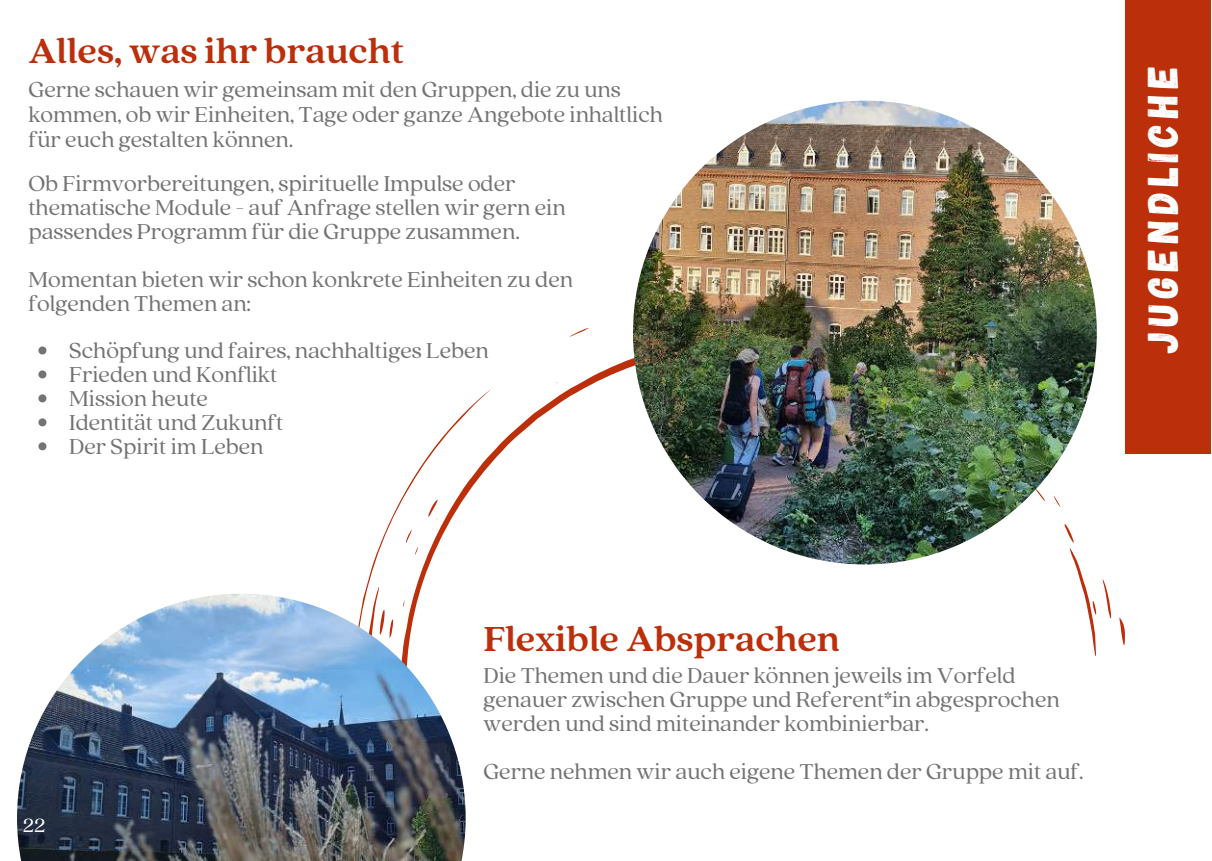
<style>
.page{position:relative;width:1212px;height:861px;background:#fff}
.page>*{position:absolute;margin:0;border:0;box-sizing:border-box;transform-origin:0 0}
.t1{font:43px "Gagalin";letter-spacing:.12em;color:#fff}
.t2{font:700 38.6px "Quincy CF";color:#bb2f0b}
.t3{font:24px/24px "Quincy CF";color:#737373}
.t4{font:21px "Quincy CF";color:#fff}
</style>
<div class="page">
<div style="left:1125px;top:0;width:86px;height:453px;background:#bb2f0b"></div>
<svg style="left:1103px;top:579px;width:8px;height:40px"></svg>
<svg style="left:1119px;top:617px;width:6px;height:29px"></svg>
<svg style="left:1064px;top:524px;width:32px;height:132px"></svg>
<svg style="left:569px;top:327px;width:20px;height:10px"></svg>
<svg style="left:1053px;top:496px;width:8px;height:11px"></svg>
<svg style="left:1032px;top:484px;width:13px;height:18px"></svg>
<svg style="left:364px;top:382px;width:297px;height:212px"></svg>
<svg style="left:38px;top:346px;width:8px;height:8px"></svg>
<svg style="left:38px;top:370px;width:8px;height:8px"></svg>
<svg style="left:38px;top:394px;width:8px;height:8px"></svg>
<svg style="left:38px;top:418px;width:8px;height:8px"></svg>
<svg style="left:38px;top:442px;width:8px;height:8px"></svg>
<img style="left:633px;top:101px;width:464px;height:463px;border-radius:50%">
<img style="left:17px;top:594px;width:449px;height:266px">
<h2 class="t2" style="left:28px;top:28px;width:377px">Alles, was ihr braucht</h2>
<p class="t3" style="left:28px;top:77px;width:636px;line-height:25.2px">Gerne schauen wir gemeinsam mit den Gruppen, die zu uns kommen, ob wir Einheiten, Tage oder ganze Angebote inhaltlich für euch gestalten können.</p>
<p class="t3" style="left:28px;top:171px;width:539px">Ob Firmvorbereitungen, spirituelle Impulse oder thematische Module - auf Anfrage stellen wir gern ein passendes Programm für die Gruppe zusammen.</p>
<p class="t3" style="left:28px;top:267px;width:546px">Momentan bieten wir schon konkrete Einheiten zu den folgenden Themen an:</p>
<p class="t3" style="left:69px;top:339px;width:421px">Schöpfung und faires, nachhaltiges Leben<br>Frieden und Konflikt<br>Mission heute<br>Identität und Zukunft<br>Der Spirit im Leben</p>
<h1 class="t1" style="left:1137px;top:353px;width:288px;rotate:-90deg">JUGENDLICHE</h1>
<p class="t4" style="left:23px;top:813px;width:24px">22</p>
<h2 class="t2" style="left:483px;top:616px;width:358px">Flexible Absprachen</h2>
<p class="t3" style="left:483px;top:664px;width:578px">Die Themen und die Dauer können jeweils im Vorfeld genauer zwischen Gruppe und Referent*in abgesprochen werden und sind miteinander kombinierbar.</p>
<p class="t3" style="left:483px;top:760px;width:602px">Gerne nehmen wir auch eigene Themen der Gruppe mit auf.</p>
</div>
